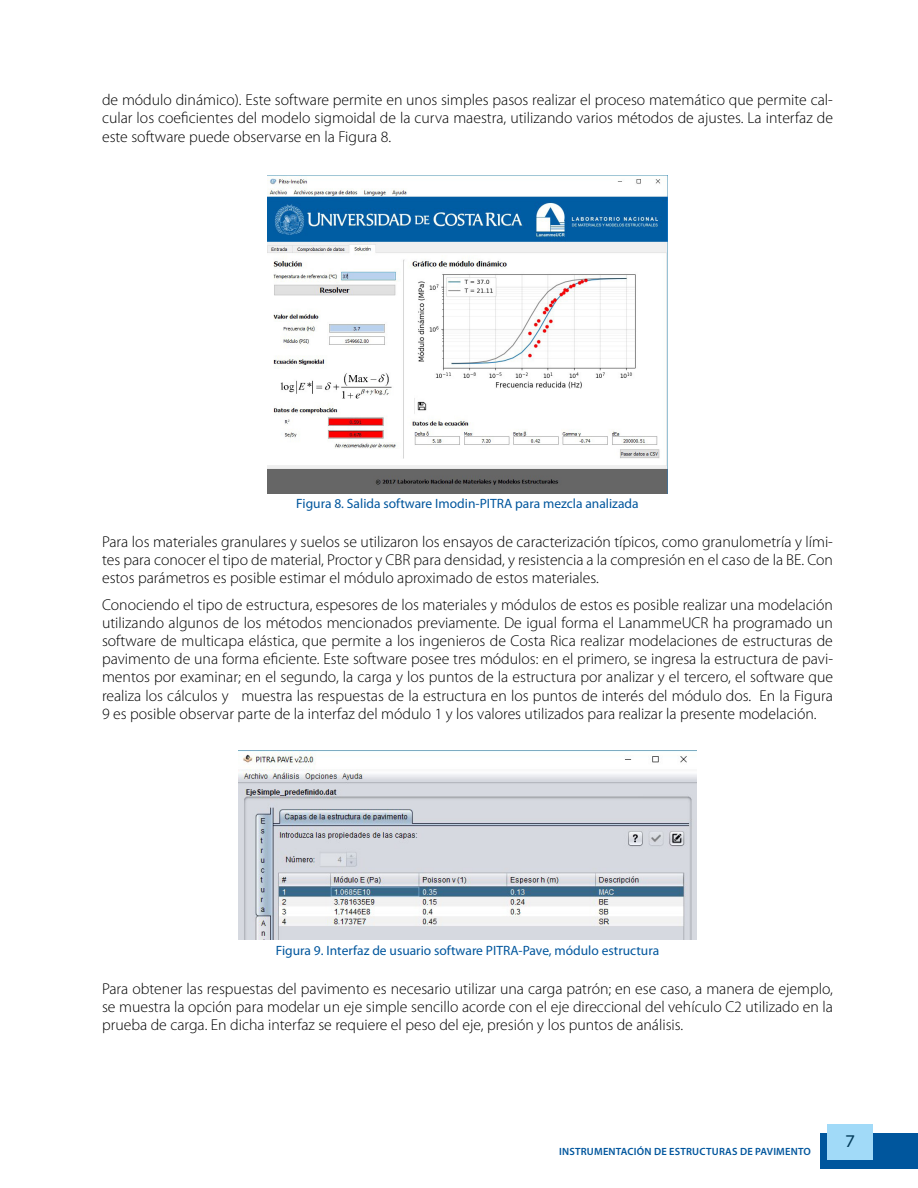
<style>
.page{position:relative;width:918px;height:1188px;background:#fff}
.page>*{position:absolute;margin:0;border:0;box-sizing:border-box;transform-origin:0 0}
.t1{font:semi-expanded 18px "Myriad Pro";color:#023b5a}
.t2{font:300 15.75px/18.1px "Myriad Pro";color:#000;text-align:justify}
.t3{font:13.5px "Myriad Pro";color:#00569d}
.t4{font:600 10.5px "Myriad Pro";letter-spacing:.02em;color:#00569d}
</style>
<div class="page">
<div style="left:820px;top:1134px;width:98px;height:35px;background:#00569d"></div>
<div style="left:828px;top:1124px;width:45px;height:35px;background:#a1daf8"></div>
<img style="left:268px;top:175px;width:399px;height:318px">
<img style="left:238px;top:750px;width:459px;height:190px">
<p class="t2" style="left:102px;top:91px;width:732px">de módulo dinámico). Este software permite en unos simples pasos realizar el proceso matemático que permite cal&shy;cular los coeficientes del modelo sigmoidal de la curva maestra, utilizando varios métodos de ajustes. La interfaz de este software puede observarse en la Figura 8.</p>
<p class="t3" style="left:296px;top:495px;width:344px">Figura 8. Salida software Imodin-PITRA para mezcla analizada</p>
<p class="t2" style="left:102px;top:533px;width:733px">Para los materiales granulares y suelos se utilizaron los ensayos de caracterización típicos, como granulometría y lími&shy;tes para conocer el tipo de material, Proctor y CBR para densidad, y resistencia a la compresión en el caso de la BE. Con estos parámetros es posible estimar el módulo aproximado de estos materiales.</p>
<p class="t2" style="left:102px;top:596px;width:733px">Conociendo el tipo de estructura, espesores de los materiales y módulos de estos es posible realizar una modelación utilizando algunos de los métodos mencionados previamente. De igual forma el LanammeUCR ha programado un software de multicapa elástica, que permite a los ingenieros de Costa Rica realizar modelaciones de estructuras de pavimento de una forma eficiente. Este software posee tres módulos: en el primero, se ingresa la estructura de pavi&shy;mentos por examinar; en el segundo, la carga y los puntos de la estructura por analizar y el tercero, el software que realiza los cálculos y muestra las respuestas de la estructura en los puntos de interés del módulo dos. En la Figura 9 es posible observar parte de la interfaz del módulo 1 y los valores utilizados para realizar la presente modelación.</p>
<p class="t3" style="left:276px;top:942px;width:385px">Figura 9. Interfaz de usuario software PITRA-Pave, módulo estructura</p>
<p class="t2" style="left:102px;top:980px;width:732px">Para obtener las respuestas del pavimento es necesario utilizar una carga patrón; en ese caso, a manera de ejemplo, se muestra la opción para modelar un eje simple sencillo acorde con el eje direccional del vehículo C2 utilizado en la prueba de carga. En dicha interfaz se requiere el peso del eje, presión y los puntos de análisis.</p>
<p class="t4" style="left:559px;top:1144px;width:253px">INSTRUMENTACIÓN DE ESTRUCTURAS DE PAVIMENTO</p>
<p class="t1" style="left:845px;top:1131px;width:12px">7</p>
</div>
